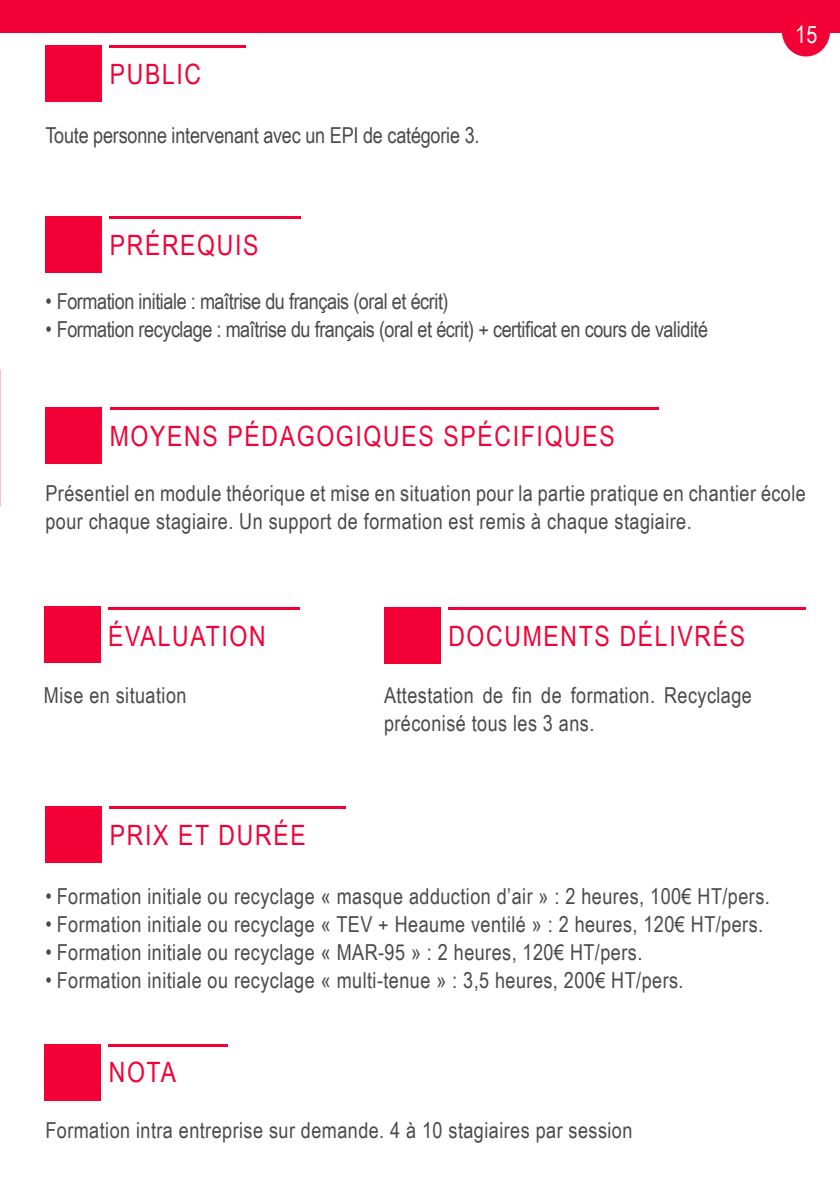
<style>
.page{position:relative;width:840px;height:1191px;background:#fff}
.page>*{position:absolute;margin:0;border:0;box-sizing:border-box;transform-origin:0 0}
.t1{font:28px "Arial Narrow";letter-spacing:.06em;color:#f20036}
.t2{font:24px "Arial Narrow";color:#fff}
.t3{font:22px/28px "Arial Narrow";letter-spacing:.02em;color:#4a4a49}
.t4{font:22px "Arial Narrow";letter-spacing:-.02em;color:#4a4a49}
.t5{font:22px "Arial Narrow";letter-spacing:-.01em;color:#4a4a49}
</style>
<div class="page">
<div style="left:0;top:0;width:839px;height:33px;background:#f20036"></div>
<div style="left:781px;top:5px;width:48px;height:51px;background:#f20036;border-radius:50%"></div>
<div style="left:45px;top:46px;width:57px;height:56px;background:#f20036"></div>
<hr style="left:110px;top:46px;width:136px;height:2px;background:#f20036">
<div style="left:45px;top:216px;width:57px;height:57px;background:#f20036"></div>
<hr style="left:110px;top:216px;width:190px;height:2px;background:#f20036">
<div style="left:45px;top:407px;width:57px;height:57px;background:#f20036"></div>
<hr style="left:110px;top:407px;width:548px;height:2px;background:#f20036">
<div style="left:44px;top:606px;width:57px;height:56px;background:#f20036"></div>
<hr style="left:108px;top:607px;width:191px;height:2px;background:#f20036">
<div style="left:384px;top:607px;width:56px;height:57px;background:#f20036"></div>
<hr style="left:448px;top:607px;width:357px;height:2px;background:#f20036">
<div style="left:45px;top:806px;width:57px;height:57px;background:#f20036"></div>
<hr style="left:110px;top:806px;width:236px;height:2px;background:#f20036">
<div style="left:44px;top:1044px;width:57px;height:56px;background:#f20036"></div>
<hr style="left:109px;top:1044px;width:119px;height:2px;background:#f20036">
<p class="t1" style="left:110px;top:53px;width:93px">PUBLIC</p>
<p class="t5" style="left:45px;top:119px;width:435px">Toute personne intervenant avec un EPI de catégorie 3.</p>
<p class="t1" style="left:110px;top:224px;width:150px">PRÉREQUIS</p>
<p class="t4" style="left:45px;top:285px;width:404px">• Formation initiale : maîtrise du français (oral et écrit)</p>
<p class="t4" style="left:45px;top:313px;width:664px">• Formation recyclage : maîtrise du français (oral et écrit) + certificat en cours de validité</p>
<p class="t1" style="left:110px;top:415px;width:506px">MOYENS PÉDAGOGIQUES SPÉCIFIQUES</p>
<p class="t2" style="left:794px;top:17px;width:24px">15</p>
<p class="t3" style="left:45px;top:479px;width:761px">Présentiel en module théorique et mise en situation pour la partie pratique en chantier école pour chaque stagiaire. Un support de formation est remis à chaque stagiaire.</p>
<p class="t1" style="left:108px;top:615px;width:159px">ÉVALUATION</p>
<p class="t1" style="left:448px;top:615px;width:298px">DOCUMENTS DÉLIVRÉS</p>
<p class="t3" style="left:44px;top:680px;width:144px">Mise en situation</p>
<p class="t1" style="left:110px;top:814px;width:197px">PRIX ET DURÉE</p>
<p class="t3" style="left:384px;top:680px;width:369px">Attestation de fin de formation. Recyclage préconisé tous les 3 ans.</p>
<p class="t3" style="left:45px;top:881px;width:725px">• Formation initiale ou recyclage « masque adduction d’air » : 2 heures, 100€ HT/pers.</p>
<p class="t3" style="left:45px;top:909px;width:719px">• Formation initiale ou recyclage « TEV + Heaume ventilé » : 2 heures, 120€ HT/pers.</p>
<p class="t3" style="left:45px;top:937px;width:598px">• Formation initiale ou recyclage « MAR-95 » : 2 heures, 120€ HT/pers.</p>
<p class="t3" style="left:45px;top:965px;width:639px">• Formation initiale ou recyclage « multi-tenue » : 3,5 heures, 200€ HT/pers.</p>
<p class="t1" style="left:109px;top:1052px;width:69px">NOTA</p>
<p class="t3" style="left:45px;top:1115px;width:588px">Formation intra entreprise sur demande. 4 à 10 stagiaires par session</p>
</div>
